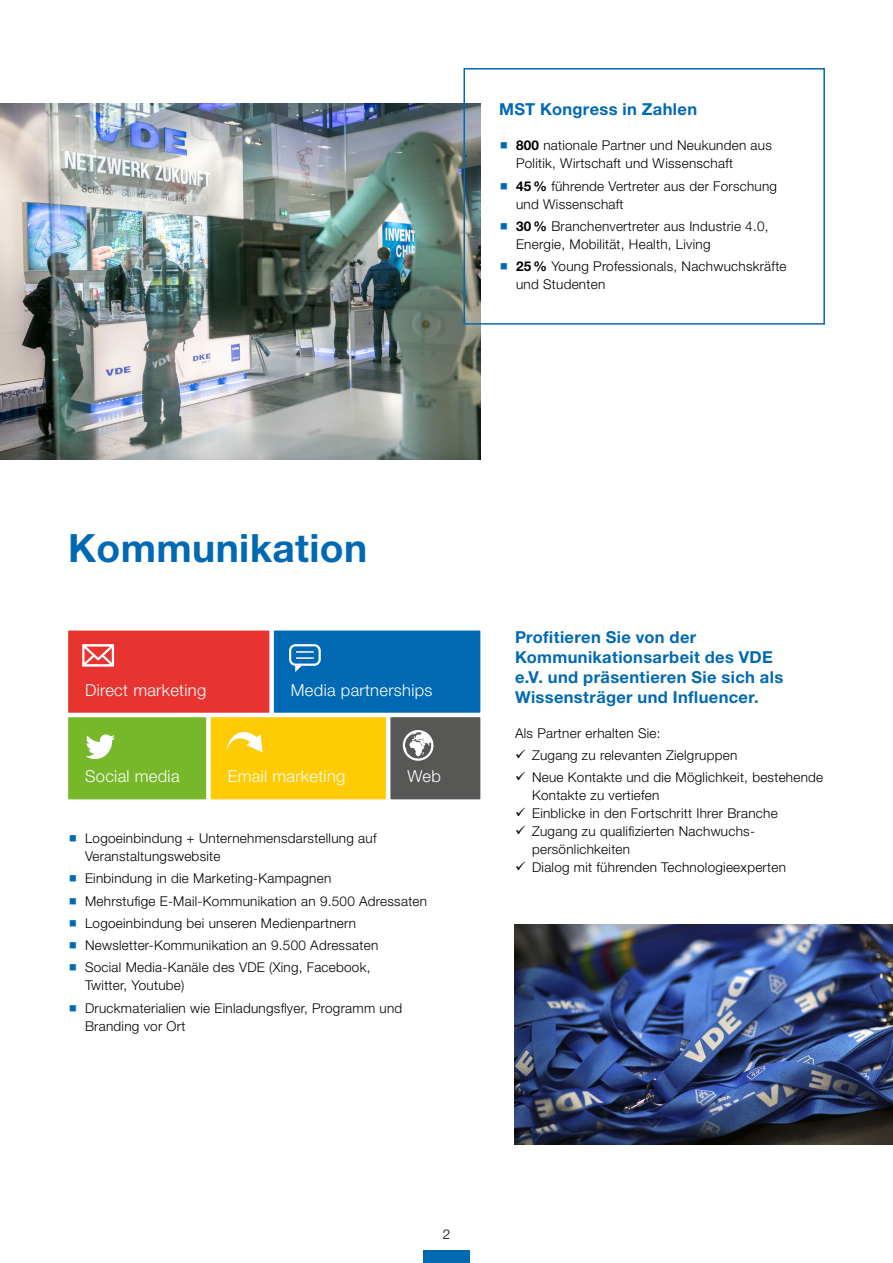
<style>
.page{position:relative;width:893px;height:1263px;background:#fff}
.page>*{position:absolute;margin:0;border:0;box-sizing:border-box;transform-origin:0 0}
.t1{font:700 39px "Helvetica Neue LT Std";letter-spacing:.01em;color:#0069b4}
.t2{font:700 16.5px/19.8px "Helvetica Neue LT Std";letter-spacing:.02em;color:#0069b4}
.t3{font:300 16.5px "Helvetica Neue LT Std";letter-spacing:.02em;color:#fff}
.t4{font:300 13.5px/18px "Helvetica Neue LT Std";letter-spacing:.02em;color:#000}
.s1{font-weight:700}
</style>
<div class="page">
<div style="left:423px;top:1250px;width:47px;height:13px;background:#0069b4"></div>
<img style="left:0;top:103px;width:480px;height:356px">
<div style="left:463px;top:68px;width:362px;height:257px;border:2px solid #0069b4"></div>
<div style="left:67px;top:629px;width:203px;height:85px;background:#e73431"></div>
<div style="left:66px;top:628px;width:206px;height:87px;border:2px solid #fff"></div>
<div style="left:273px;top:629px;width:208px;height:85px;background:#0069b4"></div>
<div style="left:272px;top:628px;width:211px;height:87px;border:2px solid #fff"></div>
<div style="left:67px;top:716px;width:140px;height:84px;background:#76b82a"></div>
<div style="left:66px;top:715px;width:142px;height:87px;border:2px solid #fff"></div>
<div style="left:210px;top:716px;width:177px;height:84px;background:#fecb04"></div>
<div style="left:208px;top:715px;width:180px;height:87px;border:2px solid #fff"></div>
<div style="left:389px;top:716px;width:92px;height:84px;background:#575756"></div>
<div style="left:388px;top:715px;width:95px;height:87px;border:2px solid #fff"></div>
<svg style="left:404px;top:732px;width:28px;height:24px"></svg>
<div style="left:403px;top:730px;width:30px;height:31px;border:2px solid #fff;border-radius:50%"></div>
<svg style="left:82px;top:644px;width:33px;height:23px"></svg>
<div style="left:289px;top:644px;width:32px;height:22px;border:2px solid #fff;border-radius:5px"></div>
<svg style="left:295px;top:666px;width:7px;height:6px"></svg>
<svg style="left:296px;top:651px;width:18px;height:8px"></svg>
<svg style="left:226px;top:732px;width:37px;height:20px"></svg>
<svg style="left:85px;top:734px;width:30px;height:25px"></svg>
<img style="left:514px;top:924px;width:378px;height:220px">
<p class="t2" style="left:499px;top:99px;width:200px">MST Kongress in Zahlen</p>
<p class="t4" style="left:516px;top:136px;width:257px"><span class="s1">800</span> nationale Partner und Neukunden aus<br>Politik, Wirtschaft und Wissenschaft</p>
<p class="t4" style="left:516px;top:177px;width:263px"><span class="s1">45%</span> führende Vertreter aus der Forschung und Wissenschaft</p>
<p class="t4" style="left:516px;top:217px;width:254px"><span class="s1">30%</span> Branchenvertreter aus Industrie 4.0,<br>Energie, Mobilität, Health, Living</p>
<p class="t4" style="left:516px;top:257px;width:272px"><span class="s1">25%</span> Young Professionals, Nachwuchskräfte und Studenten</p>
<h1 class="t1" style="left:68px;top:524px;width:301px">Kommunikation</h1>
<p class="t3" style="left:85px;top:680px;width:123px">Direct marketing</p>
<p class="t3" style="left:291px;top:680px;width:143px">Media partnerships</p>
<p class="t3" style="left:85px;top:766px;width:96px">Social media</p>
<p class="t3" style="left:228px;top:766px;width:119px">Email marketing</p>
<p class="t3" style="left:407px;top:766px;width:35px">Web</p>
<p class="t4" style="left:85px;top:829px;width:293px">Logoeinbindung + Unternehmensdarstellung auf<br>Veranstaltungswebsite</p>
<p class="t4" style="left:85px;top:867px;width:344px;line-height:22.2px">Einbindung in die Marketing-Kampagnen<br>Mehrstufige E-Mail-Kommunikation an 9.500 Adressaten Logoeinbindung bei unseren Medienpartnern Newsletter-Kommunikation an 9.500 Adressaten<br>Social Media-Kanäle des VDE (Xing, Facebook,</p>
<p class="t4" style="left:85px;top:974px;width:319px;line-height:22.2px">Twitter, Youtube)<br>Druckmaterialien wie Einladungsflyer, Programm und</p>
<p class="t4" style="left:85px;top:1016px;width:102px">Branding vor Ort</p>
<p class="t2" style="left:515px;top:627px;width:270px">Profitieren Sie von der<br>Kommunikationsarbeit des VDE e.V. und präsentieren Sie sich als<br>Wissensträger und Influencer.</p>
<p class="t4" style="left:532px;top:721px;width:293px;line-height:22.2px;text-indent:-17px">Als Partner erhalten Sie:<br>Zugang zu relevanten Zielgruppen<br>Neue Kontakte und die Möglichkeit, bestehende</p>
<p class="t4" style="left:532px;top:786px;width:255px">Kontakte zu vertiefen<br>Einblicke in den Fortschritt Ihrer Branche Zugang zu qualifizierten Nachwuchs&shy;persönlichkeiten<br>Dialog mit führenden Technologieexperten</p>
<p class="t4" style="left:443px;top:1225px;width:9px">2</p>
</div>
